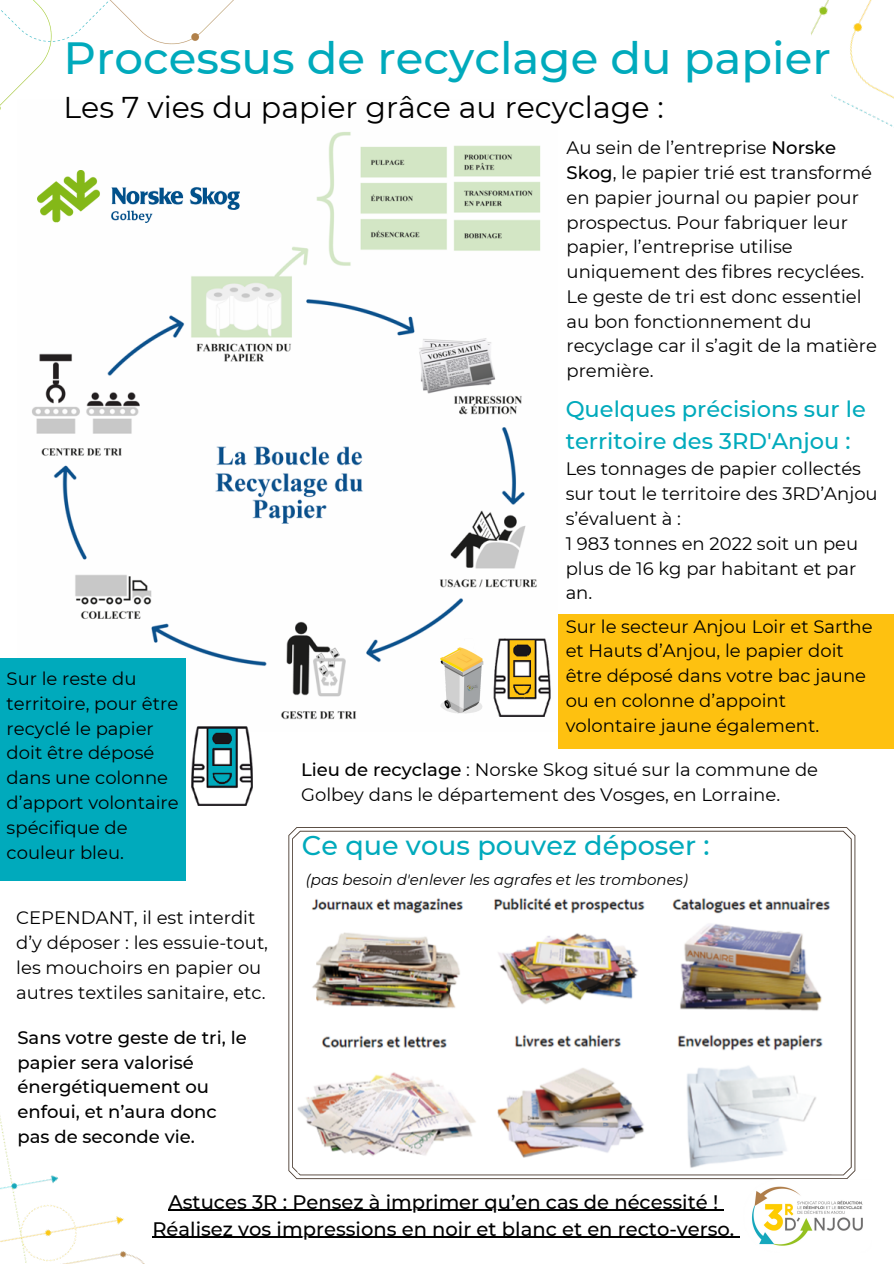
<style>
.page{position:relative;width:894px;height:1264px;background:#fff}
.page>*{position:absolute;margin:0;border:0;box-sizing:border-box;transform-origin:0 0}
.t1{font:500 45px "Montserrat";color:#00aabc}
.t2{font:30px "Montserrat";color:#000}
.t3{font:500 27px "Montserrat";color:#00aabc}
.t4{font:500 22.5px/31.5px "Montserrat";color:#00aabc}
.t5{font:500 19.5px/27px "Montserrat";color:#000;text-align:center}
.t6{font:18px/24.8px "Montserrat";color:#000}
.t7{font:500 18px/24.8px "Montserrat";color:#000}
.t8{font:italic 15px "Montserrat";color:#000}
.s1{font-weight:500}
</style>
<div class="page">
<img style="left:32px;top:132px;width:513px;height:588px">
<img style="left:464px;top:638px;width:87px;height:78px">
<img style="left:436px;top:644px;width:52px;height:73px">
<img style="left:192px;top:726px;width:61px;height:79px">
<svg style="left:288px;top:827px;width:567px;height:352px"></svg>
<img style="left:297px;top:892px;width:537px;height:281px">
<img style="left:742px;top:1179px;width:121px;height:67px">
<img style="left:0;top:0;width:248px;height:267px">
<img style="left:811px;top:0;width:82px;height:127px">
<img style="left:0;top:979px;width:482px;height:284px">
<div style="left:557px;top:614px;width:336px;height:134px;background:#fec110"></div>
<div style="left:0;top:658px;width:186px;height:222px;background:#00aabc"></div>
<hr style="left:168px;top:1209px;width:550px;height:1px;background:#000">
<hr style="left:152px;top:1236px;width:582px;height:1px;background:#000">
<h1 class="t1" style="left:63px;top:30px;width:768px">Processus de recyclage du papier</h1>
<h2 class="t2" style="left:63px;top:89px;width:601px">Les 7 vies du papier grâce au recyclage :</h2>
<p class="t6" style="left:7px;top:666px;width:173px">Sur le reste du territoire, pour être recyclé le papier doit être déposé dans une colonne d’apport volontaire spécifique de couleur bleu.</p>
<p class="t6" style="left:16px;top:905px;width:253px">CEPENDANT, il est interdit d’y déposer : les essuie-tout, les mouchoirs en papier ou autres textiles sanitaire, etc.</p>
<p class="t7" style="left:17px;top:1025px;width:231px">Sans votre geste de tri, le papier sera valorisé énergétiquement ou enfoui, et n’aura donc pas de seconde vie.</p>
<p class="t6" style="left:566px;top:135px;width:312px">Au sein de l’entreprise <span class="s1">Norske<br>Skog</span>, le papier trié est transformé en papier journal ou papier pour prospectus. Pour fabriquer leur papier, l’entreprise utilise uniquement des fibres recyclées.<br>Le geste de tri est donc essentiel au bon fonctionnement du recyclage car il s’agit de la matière première.</p>
<p class="t4" style="left:565px;top:393px;width:301px">Quelques précisions sur le territoire des 3RD'Anjou :</p>
<p class="t6" style="left:565px;top:456px;width:313px">Les tonnages de papier collectés sur tout le territoire des 3RD’Anjou s’évaluent à :<br>1 983 tonnes en 2022 soit un peu plus de 16 kg par habitant et par an.</p>
<p class="t6" style="left:565px;top:613px;width:308px">Sur le secteur Anjou Loir et Sarthe et Hauts d’Anjou, le papier doit être déposé dans votre bac jaune ou en colonne d’appoint volontaire jaune également.</p>
<p class="t6" style="left:301px;top:757px;width:518px"><span class="s1">Lieu de recyclage</span> : Norske Skog situé sur la commune de<br>Golbey dans le département des Vosges, en Lorraine.</p>
<h3 class="t3" style="left:302px;top:829px;width:409px">Ce que vous pouvez déposer :</h3>
<p class="t8" style="left:306px;top:870px;width:383px">(pas besoin d'enlever les agrafes et les trombones)</p>
<p class="t5" style="left:152px;top:1188px;width:583px">Astuces 3R : Pensez à imprimer qu’en cas de nécessité !<br>Réalisez vos impressions en noir et blanc et en recto-verso.</p>
</div>
